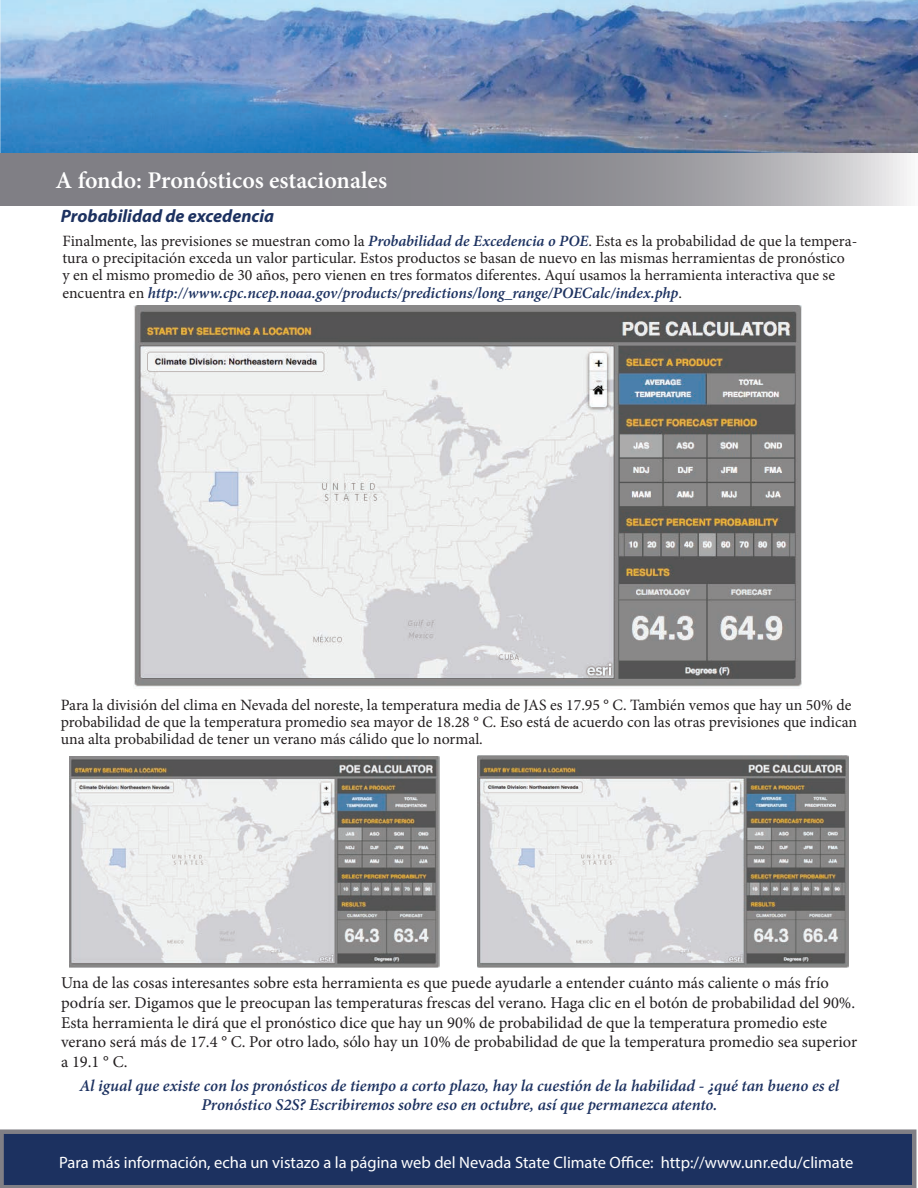
<style>
.page{position:relative;width:918px;height:1188px;background:#fff}
.page>*{position:absolute;margin:0;border:0;box-sizing:border-box;transform-origin:0 0}
.t1{font:600 24px "Minion Pro";color:#fff}
.t2{font:italic 700 18px "Myriad Pro";color:#1c3160}
.t3{font:16.5px/19.8px "Minion Pro";color:#231f20}
.t4{font:italic 600 16.5px/19.8px "Minion Pro";color:#1c3160;text-align:center}
.t5{font:16.5px "Myriad Pro";color:#fff}
.t6{font:15.75px/17.2px "Minion Pro";color:#231f20}
.s1{font-weight:600;font-style:italic;color:#1c3160}
</style>
<div class="page">
<img style="left:0;top:0;width:918px;height:153px">
<svg style="left:0;top:153px;width:907px;height:52px;background:#929297"></svg>
<img style="left:133px;top:306px;width:668px;height:381px">
<img style="left:70px;top:756px;width:370px;height:211px">
<img style="left:478px;top:756px;width:370px;height:211px">
<svg style="left:0;top:1129px;width:916px;height:59px;background:#2b3d66"></svg>
<h3 class="t1" style="left:56px;top:164px;width:333px">A fondo: Pronósticos estacionales</h3>
<h4 class="t2" style="left:61px;top:204px;width:215px">Probabilidad de excedencia</h4>
<p class="t6" style="left:62px;top:232px;width:796px">Finalmente, las previsiones se muestran como la <span class="s1">Probabilidad de Excedencia o POE</span>. Esta es la probabilidad de que la tempera&shy;tura o precipitación exceda un valor particular. Estos productos se basan de nuevo en las mismas herramientas de pronóstico<br>y en el mismo promedio de 30 años, pero vienen en tres formatos diferentes. Aquí usamos la herramienta interactiva que se encuentra en <span class="s1">http://www.cpc.ncep.noaa.gov/products/predictions/long_range/POECalc/index.php</span>.</p>
<p class="t6" style="left:61px;top:696px;width:798px">Para la división del clima en Nevada del noreste, la temperatura media de JAS es 17.95 ° C. También vemos que hay un 50% de probabilidad de que la temperatura promedio sea mayor de 18.28 ° C. Eso está de acuerdo con las otras previsiones que indican una alta probabilidad de tener un verano más cálido que lo normal.</p>
<p class="t3" style="left:61px;top:973px;width:798px">Una de las cosas interesantes sobre esta herramienta es que puede ayudarle a entender cuánto más caliente o más frío podría ser. Digamos que le preocupan las temperaturas frescas del verano. Haga clic en el botón de probabilidad del 90%.<br>Esta herramienta le dirá que el pronóstico dice que hay un 90% de probabilidad de que la temperatura promedio este verano será más de 17.4 ° C. Por otro lado, sólo hay un 10% de probabilidad de que la temperatura promedio sea superior a 19.1 ° C.</p>
<p class="t4" style="left:79px;top:1075px;width:761px">Al igual que existe con los pronósticos de tiempo a corto plazo, hay la cuestión de la habilidad - ¿qué tan bueno es el<br>Pronóstico S2S? Escribiremos sobre eso en octubre, así que permanezca atento.</p>
<p class="t5" style="left:59px;top:1152px;width:796px">Para más información, echa un vistazo a la página web del Nevada State Climate Ofce: http://www.unr.edu/climate</p>
</div>
